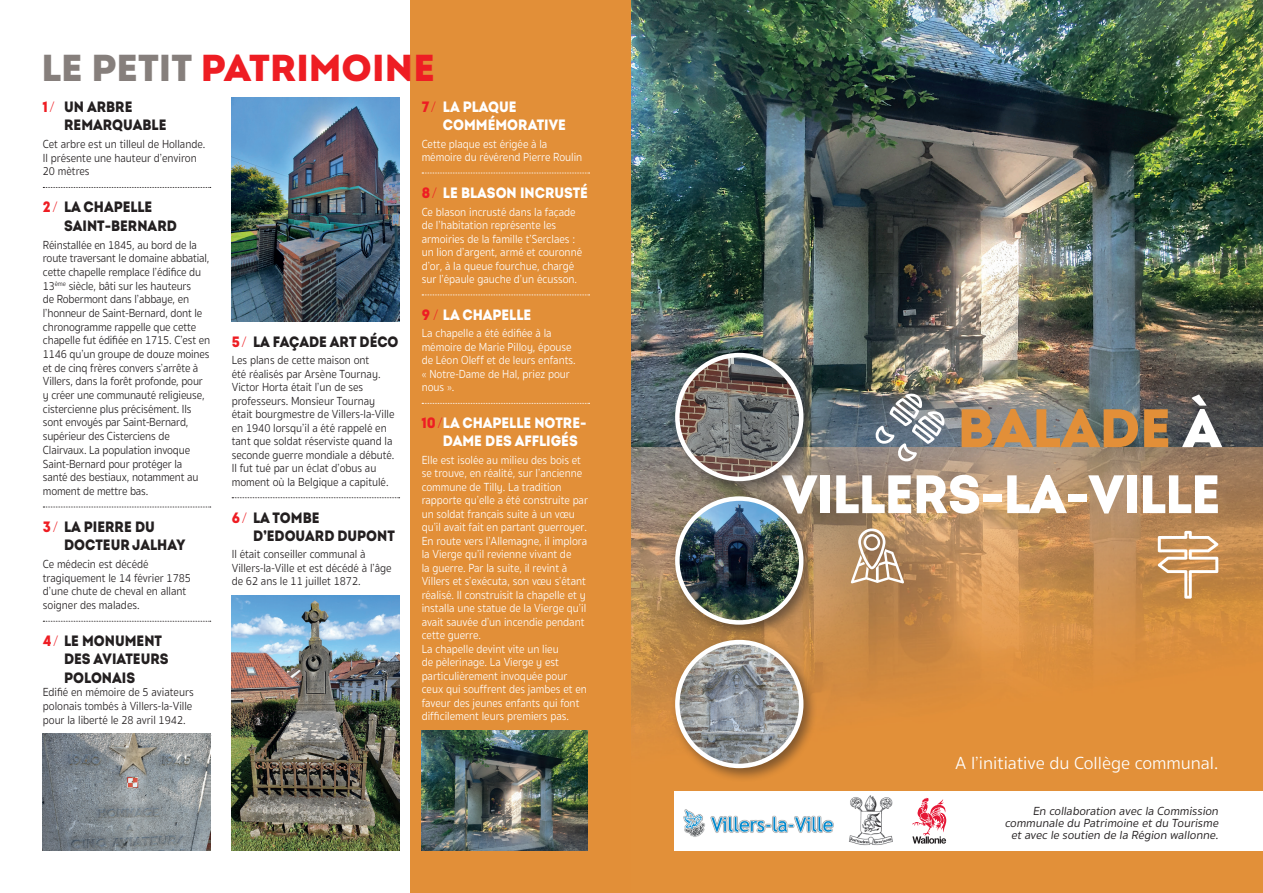
<style>
.page{position:relative;width:1263px;height:893px;background:#fff}
.page>*{position:absolute;margin:0;border:0;box-sizing:border-box;transform-origin:0 0}
.t1{font:54px "Intro Demo Black CAPS";color:#fff;scale:.95 1}
.t2{font:54px "Intro Demo Black CAPS";color:#e28f38}
.t3{font:37.5px "Intro Demo Black CAPS";color:#ee1d23}
.t4{font:300 18px "Sukhumvit Set";color:#fff}
.t5{font:15px/18.1px "Intro Demo Black CAPS";color:#231f20;scale:.9 1}
.t6{font:15px/18px "Intro Demo Black CAPS";color:#fff;scale:.9 1}
.t7{font:300 12px/13.6px "Sukhumvit Set";letter-spacing:-.01em;color:#231f20;scale:.9 1}
.t8{font:300 12px/13.5px "Sukhumvit Set";color:#fff;scale:.9 1}
.t9{font:12px/12px "Sukhumvit Set Text";color:#231f20;text-align:right}
.s1{color:#867f7c}
.s2{color:#ee1d23}
.s3{font-family:"Intro Demo Cond Light CAPS";color:#ee1d23}
.s4{color:#fff}
</style>
<div class="page">
<div style="left:410px;top:0;width:221px;height:893px;background:#e28f38"></div>
<svg style="left:43px;top:187px;width:168px;height:1px"></svg>
<svg style="left:43px;top:507px;width:168px;height:1px"></svg>
<svg style="left:43px;top:621px;width:168px;height:1px"></svg>
<svg style="left:232px;top:497px;width:168px;height:1px"></svg>
<svg style="left:422px;top:173px;width:168px;height:1px"></svg>
<svg style="left:422px;top:295px;width:168px;height:1px"></svg>
<svg style="left:422px;top:403px;width:168px;height:1px"></svg>
<img style="left:631px;top:0;width:632px;height:893px">
<div style="left:674px;top:791px;width:589px;height:59px;background:#fff"></div>
<img style="left:683px;top:809px;width:151px;height:28px">
<div style="left:671px;top:349px;width:147px;height:146px;background:#231f20;opacity:.5"></div>
<img style="left:677px;top:355px;width:124px;height:124px;border-radius:62px">
<div style="left:675px;top:353px;width:128px;height:128px;border:4px solid #fff;border-radius:50%"></div>
<div style="left:671px;top:492px;width:147px;height:147px;background:#231f20;opacity:.5"></div>
<img style="left:677px;top:499px;width:124px;height:123px;border-radius:62px">
<div style="left:675px;top:496px;width:128px;height:129px;border:4px solid #fff;border-radius:50%"></div>
<div style="left:671px;top:636px;width:147px;height:146px;background:#231f20;opacity:.5"></div>
<img style="left:677px;top:642px;width:124px;height:124px;border-radius:62px">
<div style="left:675px;top:640px;width:128px;height:128px;border:4px solid #fff;border-radius:50%"></div>
<svg style="left:1158px;top:531px;width:60px;height:68px"></svg>
<svg style="left:874px;top:393px;width:71px;height:68px"></svg>
<svg style="left:851px;top:528px;width:53px;height:55px"></svg>
<svg style="left:912px;top:798px;width:34px;height:46px"></svg>
<img style="left:849px;top:795px;width:44px;height:51px">
<img style="left:232px;top:596px;width:167px;height:254px">
<img style="left:43px;top:734px;width:167px;height:116px">
<img style="left:232px;top:98px;width:167px;height:223px">
<img style="left:422px;top:730px;width:165px;height:120px">
<p class="t3" style="left:41px;top:43px;width:395px"><span class="s1">LE PETIT</span> PATRIMOINE</p>
<p class="t5" style="left:64px;top:97px;width:67px;text-indent:-21px"><span class="s2">1</span> <span class="s3">/</span> UNARBRE<br>REMAR</p>
<p class="t6" style="left:443px;top:97px;width:73px;text-indent:-21px"><span class="s2">7</span> <span class="s3">/</span> LAPLAQUE<br>COMM</p>
<p class="t6" style="left:488px;top:115px;width:20px">ÉMORATI</p>
<p class="t6" style="left:549px;top:115px;width:19px">VE</p>
<p class="t8" style="left:422px;top:137px;width:180px">Cette plaque est érigée à la mémoire du révérend Pierre Roulin</p>
<p class="t6" style="left:422px;top:183px;width:65px"><span class="s2">8</span> <span class="s3">/</span> LE BLASON</p>
<p class="t6" style="left:520px;top:183px;width:11px">INCRUST</p>
<p class="t6" style="left:580px;top:183px;width:10px">É</p>
<p class="t8" style="left:422px;top:205px;width:180px">Ce blason incrusté dans la façade de l’habitation représente les armoiries de la famille t’Serclaes : un lion d’argent, armé et couronné d’or, à la queue fourchue, chargé sur l’épaule gauche d’un écusson.</p>
<p class="t6" style="left:422px;top:305px;width:78px"><span class="s2">9</span> <span class="s3">/</span> LACHAPELLE</p>
<p class="t8" style="left:422px;top:327px;width:173px">La chapelle a été édifiée à la mémoire de Marie Pilloy, épouse de Léon Oleff et de leurs enfants. « Notre-Dame de Hal, priez pour nous ».</p>
<p class="t6" style="left:422px;top:414px;width:78px"><span class="s2">10</span> <span class="s3">/</span>LA CHAPELLE</p>
<p class="t6" style="left:534px;top:414px;width:22px">NOTRE</p>
<p class="t6" style="left:580px;top:414px;width:9px">-</p>
<p class="t6" style="left:443px;top:432px;width:12px">DAME</p>
<p class="t6" style="left:485px;top:432px;width:103px">DES AFFLIGÉS</p>
<p class="t8" style="left:422px;top:453px;width:186px">Elle est isolée au milieu des bois et se trouve, en réalité, sur l’ancienne commune de Tilly. La tradition rapporte qu’elle a été construite par un soldat français suite à un vœu qu’il avait fait en partant guerroyer.<br>En route vers l’Allemagne, il implora la Vierge qu’il revienne vivant de<br>la guerre. Par la suite, il revint à Villers et s’exécuta, son vœu s’étant réalisé. Il construisit la chapelle et y installa une statue de la Vierge qu’il avait sauvée d’un incendie pendant cette guerre.</p>
<p class="t8" style="left:422px;top:642px;width:185px">La chapelle devint vite un lieu<br>de pèlerinage. La Vierge y est particulièrement invoquée pour ceux qui souffrent des jambes et en faveur des jeunes enfants qui font difficilement leurs premiers pas.</p>
<p class="t5" style="left:112px;top:116px;width:53px">QUABLE</p>
<p class="t7" style="left:43px;top:138px;width:182px">Cet arbre est un tilleul de Hollande.<br>Il présente une hauteur d’environ<br>20 mètres</p>
<p class="t5" style="left:64px;top:198px;width:55px;text-indent:-21px"><span class="s2">2</span> <span class="s3">/</span> LA CHAPELLE<br>SAINT</p>
<p class="t5" style="left:105px;top:216px;width:19px">-BERNAR</p>
<p class="t5" style="left:167px;top:216px;width:13px">D</p>
<p class="t7" style="left:43px;top:238px;width:187px">Réinstallée en 1845, au bord de la route traversant le domaine abbatial, cette chapelle remplace l’édifice du 13<sup>ème</sup> siècle, bâti sur les hauteurs<br>de Robermont dans l’abbaye, en l’honneur de Saint-Bernard, dont le chronogramme rappelle que cette chapelle fut édifiée en 1715. C’est en 1146 qu’un groupe de douze moines et de cinq frères convers s’arrête à Villers, dans la forêt profonde, pour y créer une communauté religieuse, cistercienne plus précisément. Ils sont envoyés par Saint-Bernard, supérieur des Cisterciens de Clairvaux. La population invoque Saint-Bernard pour protéger la santé des bestiaux, notamment au moment de mettre bas.</p>
<p class="t5" style="left:43px;top:517px;width:56px"><span class="s2">3</span> <span class="s3">/</span> LAPIERRE</p>
<p class="t5" style="left:135px;top:517px;width:21px">DU</p>
<p class="t5" style="left:64px;top:536px;width:12px">DOCTEUR</p>
<p class="t5" style="left:132px;top:536px;width:60px">JAL HAY</p>
<p class="t7" style="left:43px;top:558px;width:166px">Ce médecin est décédé tragiquement le 14 février 1785 d’une chute de cheval en allant soigner des malades.</p>
<p class="t5" style="left:64px;top:632px;width:63px;text-indent:-21px"><span class="s2">4</span> <span class="s3">/</span>LEMONUMENT<br>DES AVIATEURS<br>POLONAIS</p>
<p class="t7" style="left:43px;top:686px;width:169px;text-align:justify">Edifié en mémoire de 5 aviateurs polonais tombés à Villers-la-Ville pour la liberté le 28 avril 1942.</p>
<p class="t5" style="left:232px;top:332px;width:174px"><span class="s2">5</span> <span class="s3">/</span> LA FAÇADE ART DÉCO</p>
<p class="t7" style="left:232px;top:354px;width:182px">Les plans de cette maison ont<br>été réalisés par Arsène Tournay.<br>Victor Horta était l’un de ses professeurs. Monsieur Tournay était bourgmestre de Villers-la-Ville en 1940 lorsqu’il a été rappelé en tant que soldat réserviste quand la seconde guerre mondiale a débuté.<br>Il fut tué par un éclat d’obus au moment où la Belgique a capitulé.</p>
<p class="t5" style="left:232px;top:508px;width:58px"><span class="s2">6</span> <span class="s3">/</span> LATOM</p>
<p class="t5" style="left:303px;top:508px;width:18px">BE</p>
<p class="t5" style="left:253px;top:526px;width:47px">D’EDOUAR</p>
<p class="t5" style="left:324px;top:526px;width:26px">D DUPONT</p>
<p class="t7" style="left:232px;top:548px;width:179px">Il était conseiller communal à<br>Villers-la-Ville et est décédé à l’âge de 62 ans le 11 juillet 1872.</p>
<p class="t2" style="left:1099px;top:394px;width:123px">DE <span class="s4">À</span></p>
<p class="t2" style="left:957px;top:394px;width:36px">BALA</p>
<p class="t1" style="left:782px;top:460px;width:31px">VILLERS</p>
<p class="t1" style="left:980px;top:460px;width:176px">-LA-VILLE</p>
<p class="t4" style="left:955px;top:750px;width:265px">A l’initiative du Collège communal.</p>
<p class="t9" style="left:1005px;top:806px;width:217px">En collaboration avec la Commission communale du Patrimoine etdu Tourisme etavec le soutien de la Région wallonne.</p>
</div>
